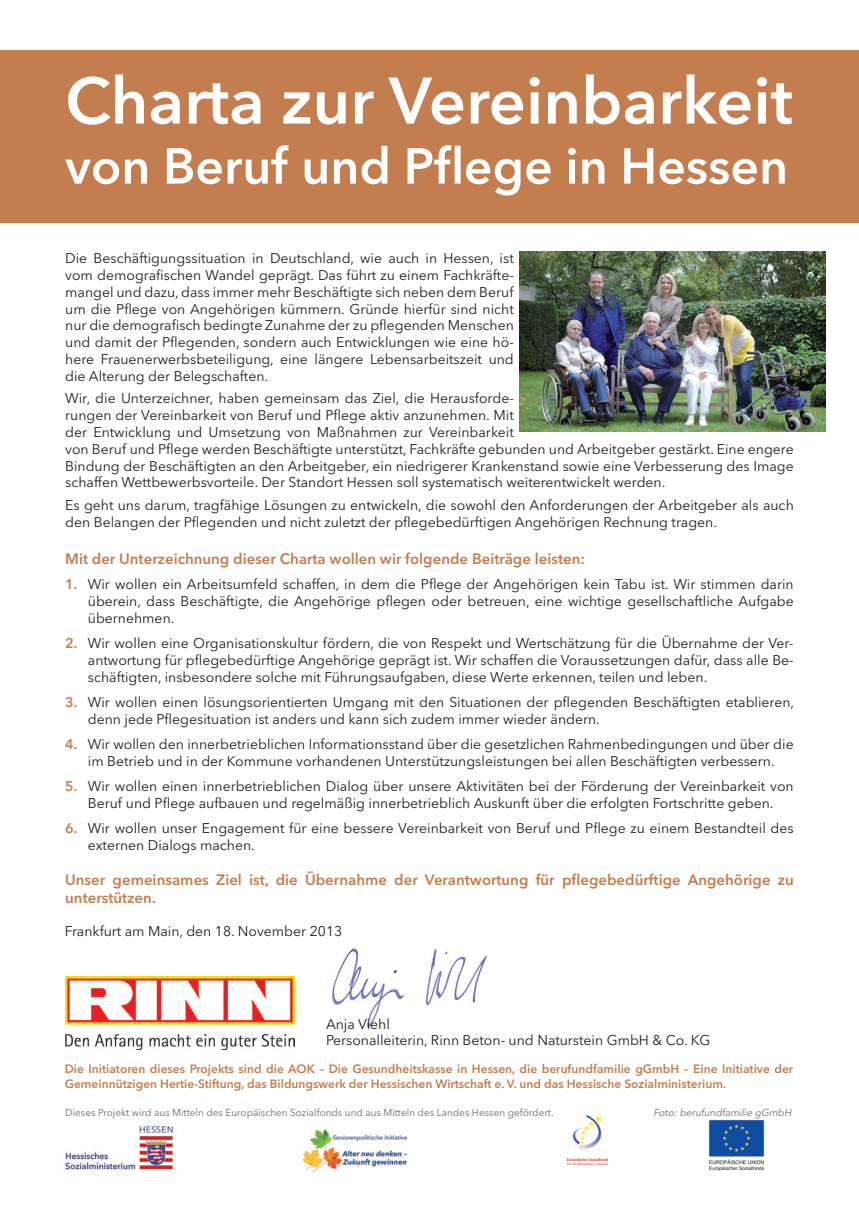
<style>
.page{position:relative;width:859px;height:1208px;background:#fff}
.page>*{position:absolute;margin:0;border:0;box-sizing:border-box;transform-origin:0 0}
.t1{font:600 65px "Avenir Next LT Pro";color:#fff}
.t2{font:600 50px "Avenir Next LT Pro";color:#fff}
.t3{font:600 15px/18px "Avenir Next LT Pro";color:#c37d4f}
.t4{font:14px/16.8px "Avenir Next LT Pro";color:#231f20}
.t5{font:600 12px/14.4px "Avenir Next LT Pro";color:#c37d4f}
.t6{font:10px "Avenir Next LT Pro";color:#6c6d70}
.t7{font:italic 10px "Avenir Next LT Pro";color:#6c6d70}
.s1{font-weight:600;color:#c37d4f}
</style>
<div class="page">
<img style="left:519px;top:252px;width:307px;height:179px">
<img style="left:708px;top:1119px;width:56px;height:51px">
<img style="left:568px;top:1115px;width:39px;height:49px">
<img style="left:303px;top:1128px;width:104px;height:43px">
<img style="left:65px;top:1125px;width:109px;height:48px">
<div style="left:0;top:50px;width:859px;height:173px;background:#c37d4f"></div>
<img style="left:65px;top:976px;width:229px;height:73px">
<img style="left:332px;top:946px;width:155px;height:82px">
<h1 class="t1" style="left:65px;top:61px;width:729px">Charta zur Vereinbarkeit</h1>
<h2 class="t2" style="left:65px;top:136px;width:724px">von Beruf und Pflege in Hessen</h2>
<p class="t4" style="left:65px;top:250px;width:450px;text-align:justify">Die Beschäftigungssituation in Deutschland, wie auch in Hessen, ist vom demografischen Wandel geprägt. Das führt zu einem Fachkräfte&shy;mangel und dazu, dass immer mehr Beschäftigte sich neben dem Beruf um die Pflege von Angehörigen kümmern. Gründe hierfür sind nicht nur die demografisch bedingte Zunahme der zu pflegenden Menschen und damit der Pflegenden, sondern auch Entwicklungen wie eine hö&shy;here Frauenerwerbsbeteiligung, eine längere Lebensarbeitszeit und die Alterung der Belegschaften.</p>
<p class="t4" style="left:65px;top:390px;width:730px">Wir, die Unterzeichner, haben gemeinsam das Ziel, die Herausforde-<br>rungen der Vereinbarkeit von Beruf und Pflege aktiv anzunehmen. Mit<br>der Entwicklung und Umsetzung von Maßnahmen zur Vereinbarkeit<br>von Beruf und Pflege werden Beschäftigte unterstützt, Fachkräfte gebunden und Arbeitgeber gestärkt. Eine engere Bindung der Beschäftigten an den Arbeitgeber, ein niedrigerer Krankenstand sowie eine Verbesserung des Image schaffen Wettbewerbsvorteile. Der Standort Hessen soll systematisch weiterentwickelt werden.</p>
<p class="t4" style="left:65px;top:496px;width:730px">Es geht uns darum, tragfähige Lösungen zu entwickeln, die sowohl den Anforderungen der Arbeitgeber als auch den Belangen der Pflegenden und nicht zuletzt der pflegebedürftigen Angehörigen Rechnung tragen.</p>
<p class="t3" style="left:65px;top:549px;width:521px">Mit der Unterzeichnung dieser Charta wollen wir folgende Beiträge leisten:</p>
<p class="t4" style="left:88px;top:576px;width:707px;text-align:justify;text-indent:-23px"><span class="s1">1.</span> Wir wollen ein Arbeitsumfeld schaffen, in dem die Pflege der Angehörigen kein Tabu ist. Wir stimmen darin überein, dass Beschäftigte, die Angehörige pflegen oder betreuen, eine wichtige gesellschaftliche Aufgabe übernehmen.</p>
<p class="t4" style="left:88px;top:635px;width:707px;text-align:justify;text-indent:-23px"><span class="s1">2.</span> Wir wollen eine Organisationskultur fördern, die von Respekt und Wertschätzung für die Übernahme der Ver&shy;antwortung für pflegebedürftige Angehörige geprägt ist. Wir schaffen die Voraussetzungen dafür, dass alle Be&shy;schäftigten, insbesondere solche mit Führungsaufgaben, diese Werte erkennen, teilen und leben.</p>
<p class="t4" style="left:88px;top:694px;width:708px;text-indent:-23px"><span class="s1">3.</span> Wir wollen einen lösungsorientierten Umgang mit den Situationen der pflegenden Beschäftigten etablieren, denn jede Pflegesituation ist anders und kann sich zudem immer wieder ändern.</p>
<p class="t4" style="left:65px;top:736px;width:730px;text-align:center"><span class="s1">4.</span> Wir wollen den innerbetrieblichen Informationsstand über die gesetzlichen Rahmenbedingungen und über die im Betrieb und in der Kommune vorhandenen Unterstützungsleistungen bei allen Beschäftigten verbessern.</p>
<p class="t4" style="left:65px;top:778px;width:730px;text-align:center"><span class="s1">5.</span> Wir wollen einen innerbetrieblichen Dialog über unsere Aktivitäten bei der Förderung der Vereinbarkeit von<br>Beruf und Pflege aufbauen und regelmäßig innerbetrieblich Auskunft über die erfolgten Fortschritte geben.</p>
<p class="t4" style="left:88px;top:820px;width:707px;text-indent:-23px"><span class="s1">6.</span> Wir wollen unser Engagement für eine bessere Vereinbarkeit von Beruf und Pflege zu einem Bestandteil des externen Dialogs machen.</p>
<p class="t3" style="left:65px;top:870px;width:730px">Unser gemeinsames Ziel ist, die Übernahme der Verantwortung für pflegebedürftige Angehörige zu unterstützen.</p>
<p class="t4" style="left:65px;top:923px;width:279px">Frankfurt am Main, den 18. November 2013</p>
<p class="t4" style="left:326px;top:1016px;width:386px;line-height:16px">Anja Viehl<br>Personalleiterin, Rinn Beton- und Naturstein GmbH &amp; Co. KG</p>
<p class="t5" style="left:65px;top:1061px;width:730px">Die Initiatoren dieses Projekts sind die AOK – Die Gesundheitskasse in Hessen, die berufundfamilie gGmbH – Eine Initiative der<br>Gemeinnützigen Hertie-Stiftung, das Bildungswerk der Hessischen Wirtschaft e. V. und das Hessische Sozialministerium.</p>
<p class="t6" style="left:65px;top:1106px;width:490px">Dieses Projekt wird aus Mitteln des Europäischen Sozialfonds und aus Mitteln des Landes Hessen gefördert.</p>
<p class="t7" style="left:653px;top:1106px;width:142px">Foto:berufundfamilie gGmbH</p>
</div>
